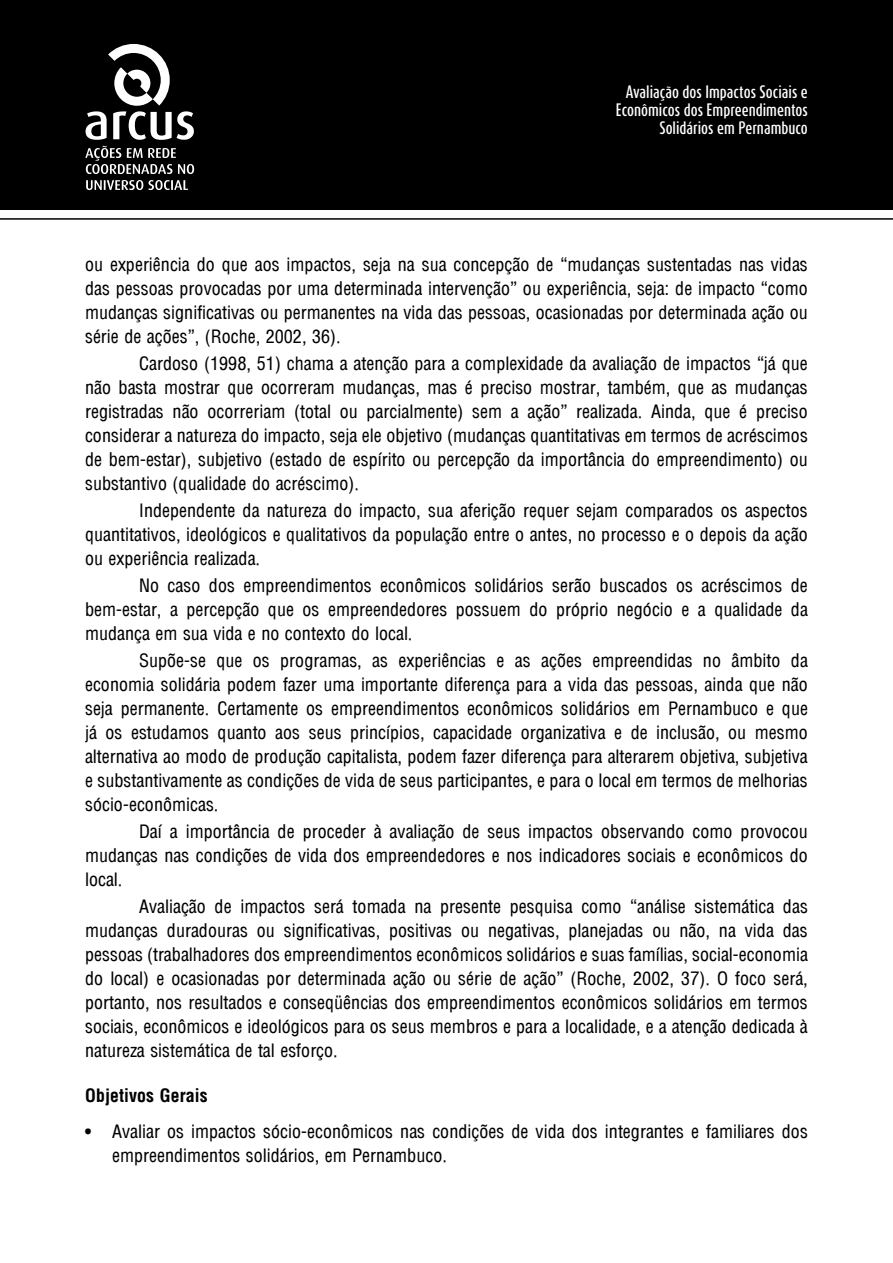
<style>
.page{position:relative;width:893px;height:1263px;background:#fff}
.page>*{position:absolute;margin:0;border:0;box-sizing:border-box;transform-origin:0 0}
.t1{font:18px/24px "Arena Condensed";color:#000;text-align:justify}
.t2{font:700 condensed 18px "Arena";color:#000}
.t3{font:500 15px/18px "Dax Compact";color:#fff;text-align:right}
</style>
<div class="page">
<div style="left:0;top:0;width:893px;height:210px;background:#000"></div>
<hr style="left:0;top:218px;width:893px;height:2px;background:#000">
<svg style="left:86px;top:44px;width:108px;height:96px"></svg>
<svg style="left:85px;top:146px;width:109px;height:44px"></svg>
<p class="t3" style="left:616px;top:82px;width:193px">Avaliação dos Impactos Sociais e<br>Econômicos dos Empreendimentos<br>Solidários em Pernambuco</p>
<p class="t1" style="left:85px;top:252px;width:724px">ou experiência do que aos impactos, seja na sua concepção de “mudanças sustentadas nas vidas das pessoas provocadas por uma determinada intervenção” ou experiência, seja: de impacto “como mudanças significativas ou permanentes na vida das pessoas, ocasionadas por determinada ação ou série de ações”, (Roche, 2002, 36).</p>
<p class="t1" style="left:85px;top:351px;width:724px;text-indent:54px">Cardoso (1998, 51) chama a atenção para a complexidade da avaliação de impactos “já que não basta mostrar que ocorreram mudanças, mas é preciso mostrar, também, que as mudanças registradas não ocorreriam (total ou parcialmente) sem a ação” realizada. Ainda, que é preciso considerar a natureza do impacto, seja ele objetivo (mudanças quantitativas em termos de acréscimos de bem-estar), subjetivo (estado de espírito ou percepção da importância do empreendimento) ou substantivo (qualidade do acréscimo).</p>
<p class="t1" style="left:85px;top:498px;width:724px;text-indent:54px">Independente da natureza do impacto, sua aferição requer sejam comparados os aspectos quantitativos, ideológicos e qualitativos da população entre o antes, no processo e o depois da ação ou experiência realizada.</p>
<p class="t1" style="left:85px;top:573px;width:724px;text-indent:54px">No caso dos empreendimentos econômicos solidários serão buscados os acréscimos de bem-estar, a percepção que os empreendedores possuem do próprio negócio e a qualidade da mudança em sua vida e no contexto do local.</p>
<p class="t1" style="left:85px;top:648px;width:724px;text-indent:54px">Supõe-se que os programas, as experiências e as ações empreendidas no âmbito da economia solidária podem fazer uma importante diferença para a vida das pessoas, ainda que não seja permanente. Certamente os empreendimentos econômicos solidários em Pernambuco e que já os estudamos quanto aos seus princípios, capacidade organizativa e de inclusão, ou mesmo alternativa ao modo de produção capitalista, podem fazer diferença para alterarem objetiva, subjetiva e substantivamente as condições de vida de seus participantes, e para o local em termos de melhorias sócio-econômicas.</p>
<p class="t1" style="left:85px;top:819px;width:724px;text-indent:54px">Daí a importância de proceder à avaliação de seus impactos observando como provocou mudanças nas condições de vida dos empreendedores e nos indicadores sociais e econômicos do local.</p>
<p class="t1" style="left:85px;top:894px;width:724px;text-indent:54px">Avaliação de impactos será tomada na presente pesquisa como “análise sistemática das mudanças duradouras ou significativas, positivas ou negativas, planejadas ou não, na vida das pessoas (trabalhadores dos empreendimentos econômicos solidários e suas famílias, social-economia do local) e ocasionadas por determinada ação ou série de ação” (Roche, 2002, 37). O foco será, portanto, nos resultados e conseqüências dos empreendimentos econômicos solidários em termos sociais, econômicos e ideológicos para os seus membros e para a localidade, e a atenção dedicada à natureza sistemática de tal esforço.</p>
<p class="t2" style="left:85px;top:1084px;width:124px">Objetivos Gerais</p>
<p class="t1" style="left:112px;top:1119px;width:697px;text-indent:-27px">• Avaliar os impactos sócio-econômicos nas condições de vida dos integrantes e familiares dos empreendimentos solidários, em Pernambuco.</p>
</div>
